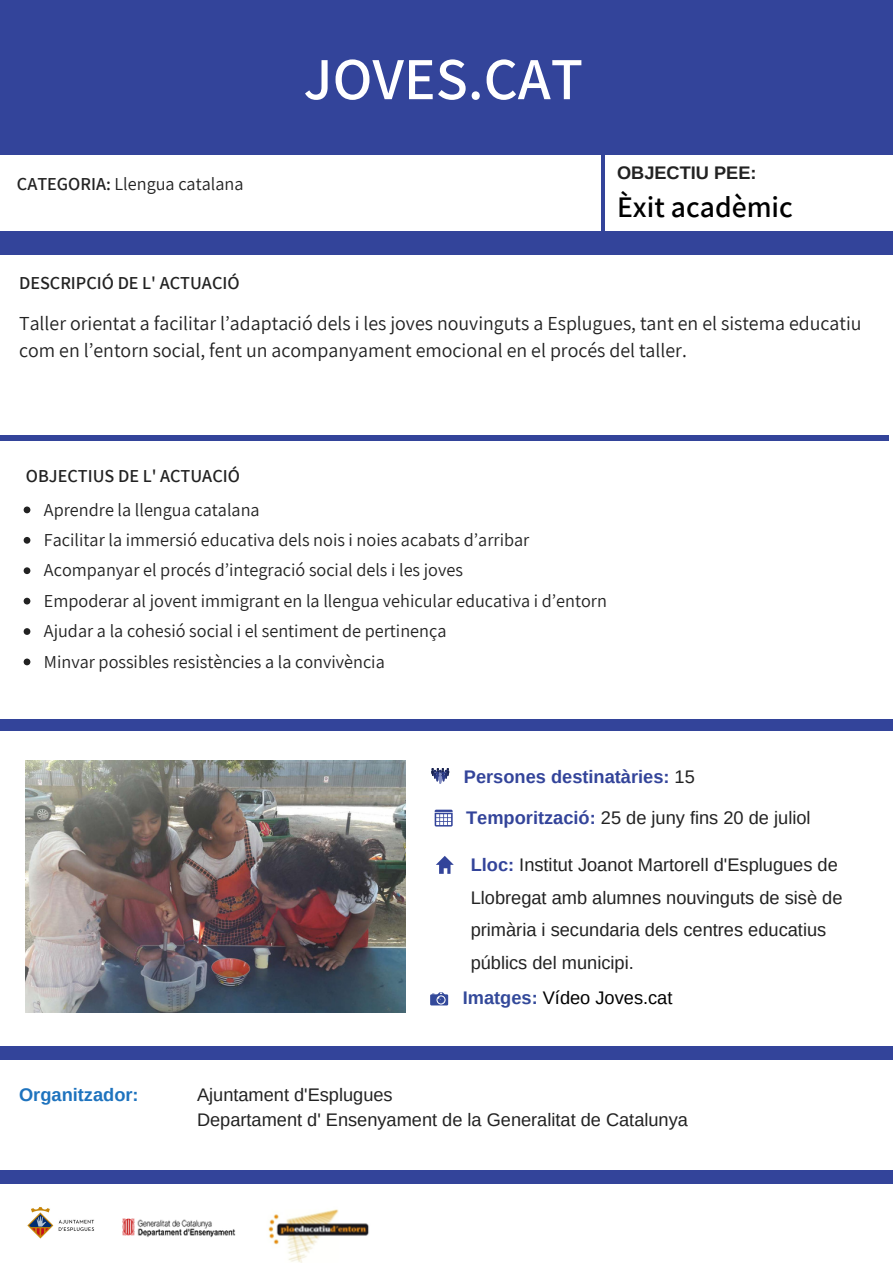
<style>
.page{position:relative;width:893px;height:1263px;background:#fff}
.page>*{position:absolute;margin:0;border:0;box-sizing:border-box;transform-origin:0 0}
.t1{font:600 59.55px "Assistant";color:#fff}
.t2{font:600 29.85px "Assistant";color:#000}
.t3{font:19.8px/27px "Assistant";color:#222}
.t4{font:18.3px/32.7px "Arimo";color:#222}
.t5{font:700 18.3px "Arimo";color:#33449a}
.t6{font:18.3px "Arimo";color:#000}
.t7{font:700 18.3px "Arimo";color:#1e73be}
.t8{font:18.15px/30.5px "Assistant";color:#222}
.t9{font:18.15px/24.8px "Arimo";color:#222}
.t10{font:600 18.15px "Assistant";color:#222}
.t11{font:700 18.15px "Arimo";color:#222}
.s1{font-weight:600}
.s2{font-weight:400;color:#222}
.s3{font-weight:700;color:#33449a}
.s4{font-weight:700;color:#33499a}
</style>
<div class="page">
<div style="left:0;top:231px;width:893px;height:23px;background:#33449a"></div>
<div style="left:0;top:0;width:893px;height:154px;background:#33449a"></div>
<div style="left:0;top:719px;width:893px;height:12px;background:#33449a"></div>
<div style="left:0;top:1046px;width:893px;height:14px;background:#33449a"></div>
<div style="left:0;top:1170px;width:893px;height:13px;background:#33449a"></div>
<img style="left:27px;top:1207px;width:67px;height:32px">
<img style="left:26px;top:760px;width:379px;height:252px">
<svg style="left:24px;top:506px;width:6px;height:7px"></svg>
<svg style="left:24px;top:537px;width:6px;height:7px"></svg>
<svg style="left:24px;top:567px;width:6px;height:7px"></svg>
<svg style="left:24px;top:598px;width:6px;height:6px"></svg>
<svg style="left:24px;top:628px;width:6px;height:7px"></svg>
<svg style="left:24px;top:658px;width:6px;height:7px"></svg>
<hr style="left:601px;top:154px;width:3px;height:22px;background:#33449a">
<hr style="left:601px;top:223px;width:3px;height:22px;background:#33449a">
<hr style="left:601px;top:175px;width:3px;height:48px;background:#33449a">
<div style="left:0;top:436px;width:25px;height:5px;background:#33449a"></div>
<div style="left:858px;top:436px;width:31px;height:5px;background:#33449a"></div>
<div style="left:25px;top:436px;width:208px;height:5px;background:#33449a"></div>
<div style="left:232px;top:436px;width:208px;height:5px;background:#33449a"></div>
<div style="left:439px;top:436px;width:208px;height:5px;background:#33449a"></div>
<div style="left:647px;top:436px;width:208px;height:5px;background:#33449a"></div>
<svg style="left:855px;top:436px;width:3px;height:5px"></svg>
<img style="left:123px;top:1218px;width:112px;height:19px">
<svg style="left:435px;top:810px;width:18px;height:16px"></svg>
<svg style="left:431px;top:768px;width:18px;height:16px"></svg>
<img style="left:268px;top:1209px;width:101px;height:54px">
<svg style="left:436px;top:856px;width:18px;height:18px"></svg>
<svg style="left:430px;top:992px;width:18px;height:13px"></svg>
<p class="t8" style="left:17px;top:168px;width:228px"><span class="s1">CATEGORIA:</span> Llengua catalana</p>
<p class="t10" style="left:19px;top:271px;width:222px">DESCRIPCIÓ DE L' ACTUACIÓ</p>
<h1 class="t1" style="left:303px;top:38px;width:281px">JOVES.CAT</h1>
<p class="t11" style="left:617px;top:163px;width:141px">OBJECTIU PEE:</p>
<h2 class="t2" style="left:617px;top:187px;width:177px">Èxit acadèmic</h2>
<p class="t3" style="left:19px;top:309px;width:844px">Taller orientat a facilitar l’adaptació dels i les joves nouvinguts a Esplugues, tant en el sistema educatiu com en l’entorn social, fent un acompanyament emocional en el procés del taller.</p>
<p class="t10" style="left:26px;top:463px;width:216px">OBJECTIUS DE L' ACTUACIÓ</p>
<p class="t8" style="left:44px;top:494px;width:565px">Aprendre la llengua catalana<br>Facilitar la immersió educativa dels nois i noies acabats d’arribar Acompanyar el procés d’integració social dels i les joves<br>Empoderar al jovent immigrant en la llengua vehicular educativa i d’entorn Ajudar a la cohesió social i el sentiment de pertinença<br>Minvar possibles resistències a la convivència</p>
<p class="t5" style="left:464px;top:766px;width:232px">Persones destinatàries: <span class="s2">15</span></p>
<p class="t4" style="left:466px;top:801px;width:346px"><span class="s3">Temporització:</span> 25 de juny fins 20 de juliol</p>
<p class="t7" style="left:19px;top:1085px;width:121px">Organitzador:</p>
<p class="t4" style="left:471px;top:848px;width:373px"><span class="s3">Lloc:</span> Institut Joanot Martorell d'Esplugues de Llobregat amb alumnes nouvinguts de sisè de primària i secundaria dels centres educatius públics del municipi.</p>
<p class="t6" style="left:463px;top:988px;width:211px"><span class="s4">Imatges:</span> Vídeo Joves.cat</p>
<p class="t9" style="left:197px;top:1083px;width:492px">Ajuntament d'Esplugues<br>Departament d' Ensenyament de la Generalitat de Catalunya</p>
</div>
